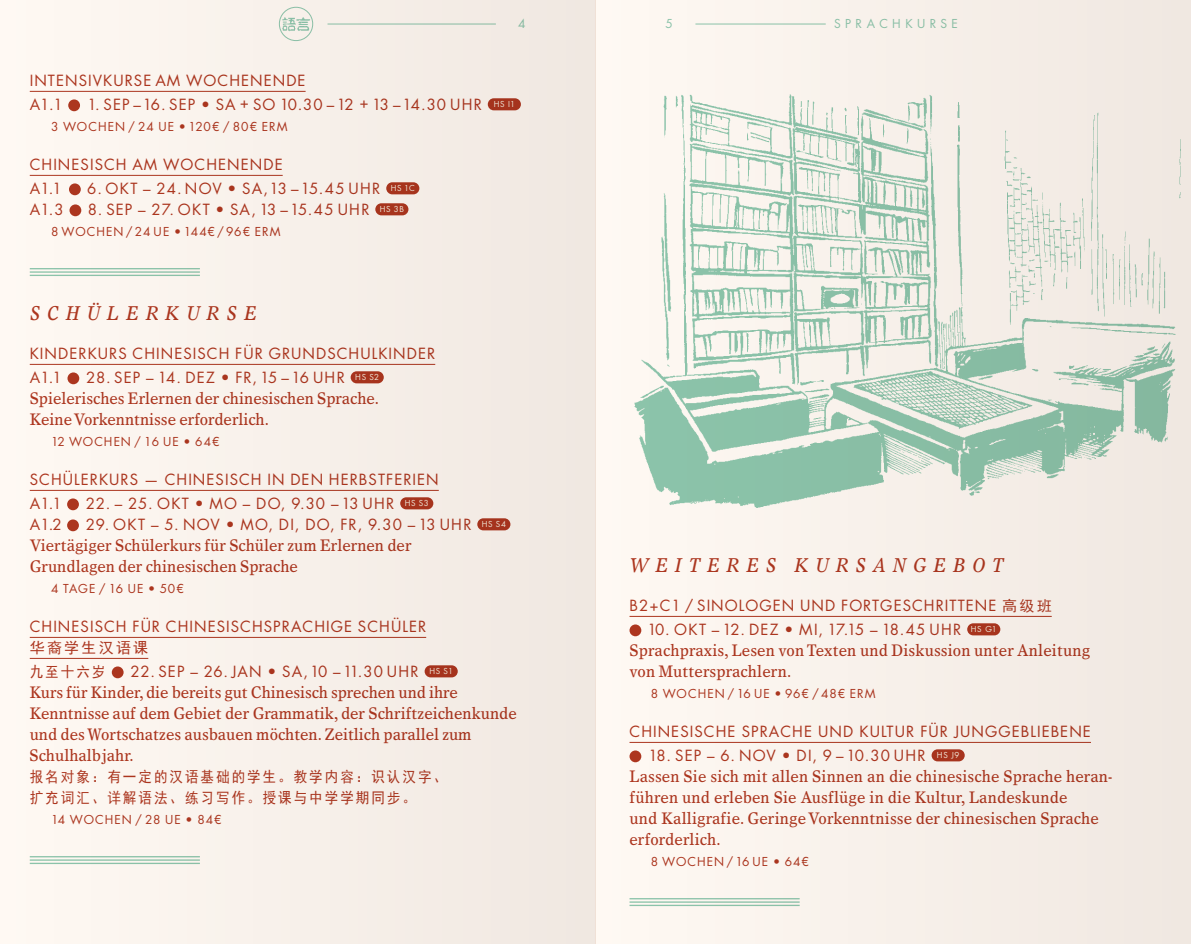
<style>
.page{position:relative;width:1191px;height:944px;background:#fff}
.page>*{position:absolute;margin:0;border:0;box-sizing:border-box;transform-origin:0 0}
.t1{font:italic 20px "Times Europa";letter-spacing:.51em;color:#ae3821;scale:.9 1}
.t2{font:16.8px/21px "Times Europa";color:#ae3821;scale:.9 1}
.t3{font:15px/24px "Futura";letter-spacing:.07em;color:#ae3821}
.t4{font:15px/21px "Sim Hei";letter-spacing:.15em;color:#ae3821;scale:.9 1}
.t5{font:15px "Futura";letter-spacing:.025em;color:#ae3821}
.t6{font:15px "Futura";letter-spacing:-.07em;color:#ae3821}
.t7{font:15px/24px "Sim Hei";letter-spacing:.15em;color:#ae3821}
.t8{font:12px "Futura";letter-spacing:.075em;color:#ae3821}
.t9{font:12px "Futura";letter-spacing:.365em;color:#8dcab4}
.s1{font-family:"Sim Hei"}
</style>
<div class="page">
<div style="left:0;top:0;width:595px;height:944px;background:#f7f0ea"></div>
<svg style="left:595px;top:0;width:596px;height:944px"></svg>
<p class="t9" style="left:518px;top:16px;width:9px">4</p>
<p class="t9" style="left:665px;top:16px;width:9px">5</p>
<p class="t9" style="left:834px;top:16px;width:125px">SPRACHKURSE</p>
<p class="t3" style="left:30px;top:69px;width:277px">INTENSIVKURSE AM WOCHENENDE<br>A1.1</p>
<p class="t3" style="left:88px;top:93px;width:172px">1. SEP –16. SEP • SA + SO</p>
<p class="t6" style="left:280px;top:95px;width:237px">10.30 –12 + 13 –14.30 UHR <sup>HS</sup> <sup>I1</sup></p>
<p class="t8" style="left:51px;top:119px;width:238px">3 WOCHEN / 24 UE • 120€ / 80€ ERM</p>
<p class="t3" style="left:30px;top:153px;width:254px">CHINESISCH AM WOCHENENDE<br>A1.1</p>
<p class="t3" style="left:87px;top:177px;width:328px">6. OKT – 24. NOV • SA,13 –15.45 UHR <sup>HS</sup> <sup>1C</sup></p>
<p class="t3" style="left:30px;top:198px;width:35px">A1.3</p>
<p class="t3" style="left:88px;top:198px;width:317px">8. SEP – 27. OKT • SA, 13 –15.45 UHR <sup>HS</sup> <sup>3B</sup></p>
<p class="t8" style="left:51px;top:224px;width:108px">8 WOCHEN/24 UE</p>
<p class="t8" style="left:174px;top:224px;width:108px">• 144€/96€ ERM</p>
<p class="t1" style="left:30px;top:302px;width:20px">SCH</p>
<p class="t1" style="left:87px;top:302px;width:185px">ÜL ERK URSE</p>
<p class="t3" style="left:30px;top:342px;width:407px">KINDERKURS CHINESISCH FÜR GRUNDSCHULKINDER<br>A1.1</p>
<p class="t3" style="left:86px;top:366px;width:38px">28. SEP</p>
<p class="t3" style="left:146px;top:366px;width:234px">– 14. DEZ • FR,15–16 UHR <sup>HS</sup> <sup>S2</sup></p>
<p class="t2" style="left:30px;top:388px;width:390px">Spielerisches Erlernen der chinesischen Sprache.<br>KeineVorkenntnisse erforderlich.</p>
<p class="t8" style="left:51px;top:434px;width:170px">12 WOCHEN / 16 UE • 64€</p>
<p class="t3" style="left:30px;top:468px;width:410px">SCHÜLERKURS — CHINESISCH IN DEN HERBSTFERIEN<br>A1.1</p>
<p class="t3" style="left:86px;top:492px;width:345px">22. – 25. OKT • MO – DO, 9.30 –13 U HR <sup>HS</sup> <sup>S3</sup></p>
<p class="t3" style="left:30px;top:513px;width:33px">A1.2</p>
<p class="t3" style="left:86px;top:513px;width:111px">29. OKT – 5. NOV</p>
<p class="t3" style="left:226px;top:513px;width:282px">• MO, DI, DO, FR, 9.30 – 13 U HR <sup>HS</sup> <sup>S4</sup></p>
<p class="t2" style="left:30px;top:535px;width:426px">Viertägiger Schülerkurs für Schüler zum Erlernen der<br>Grundlagen der chinesischen Sprache</p>
<p class="t8" style="left:51px;top:581px;width:134px">4 TAGE / 16 UE • 50€</p>
<p class="t3" style="left:30px;top:615px;width:398px">CHINESISCH FÜR CHINESISCHSPRACHIGE SCHÜLER</p>
<p class="t7" style="left:30px;top:636px;width:120px">华裔学生汉语课九至十六岁</p>
<p class="t3" style="left:130px;top:660px;width:38px">22. SEP</p>
<p class="t3" style="left:190px;top:660px;width:264px">– 26. JAN • SA,10 –11.30 UHR <sup>HS</sup> <sup>S1</sup></p>
<p class="t2" style="left:30px;top:682px;width:543px">Kurs für Kinder, die bereits gut Chinesisch sprechen und ihre Kenntnisse auf dem Gebiet der Grammatik, der Schriftzeichenkunde und des Wortschatzes ausbauen möchten. Zeitlich parallel zum Schulhalbjahr.</p>
<p class="t4" style="left:30px;top:767px;width:465px">报名对象：有一定的汉语基础的学生。教学内容：识认汉字、扩充词汇、详解语法、练习写作。授课与中学学期同步。</p>
<p class="t8" style="left:51px;top:812px;width:172px">14 WOCHEN / 28 UE • 84€</p>
<p class="t1" style="left:629px;top:554px;width:48px">W EITE</p>
<p class="t1" style="left:726px;top:554px;width:40px">R ES</p>
<p class="t1" style="left:794px;top:554px;width:89px">KURSANGE</p>
<p class="t1" style="left:953px;top:554px;width:40px">B OT</p>
<p class="t3" style="left:629px;top:594px;width:424px">B2+C1 / SINOLOGEN UND FORTGESCHRITTENE <span class="s1">高级班</span></p>
<p class="t5" style="left:647px;top:620px;width:351px">10. OKT – 12. DEZ • MI, 17.15 – 18.45 U HR <sup>HS</sup> <sup>G1</sup></p>
<p class="t2" style="left:629px;top:640px;width:513px">Sprachpraxis, Lesen von Texten und Diskussion unter Anleitung von Muttersprachlern.</p>
<p class="t8" style="left:651px;top:686px;width:226px">8 WOCHEN / 16 UE • 96€ /48€ ERM</p>
<p class="t3" style="left:629px;top:720px;width:463px">CHINESISCHE SPRACHE UND KULTUR FÜR JUNGGEBLIEBENE</p>
<p class="t3" style="left:648px;top:744px;width:312px">18. SEP – 6. NOV • DI, 9 –10.30 UHR <sup>HS</sup> <sup>J9</sup></p>
<p class="t2" style="left:629px;top:766px;width:538px">Lassen Sie sich mit allen Sinnen an die chinesische Sprache heran&shy;führen und erleben Sie Ausflüge in die Kultur, Landeskunde<br>und Kalligrafie. GeringeVorkenntnisse der chinesischen Sprache erforderlich.</p>
<p class="t8" style="left:651px;top:854px;width:107px">8 WOCHEN/16 UE</p>
<p class="t8" style="left:773px;top:854px;width:37px">• 64€</p>
</div>
